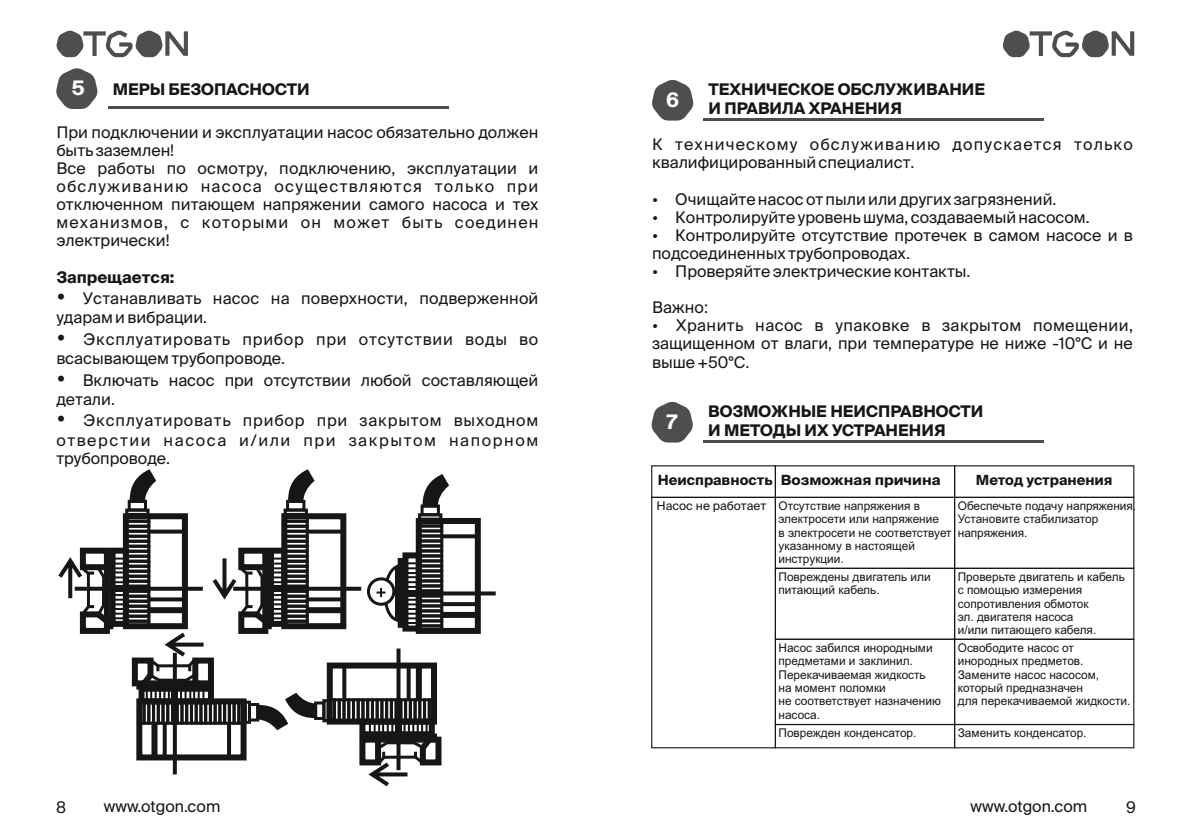
<style>
.page{position:relative;width:1191px;height:840px;background:#fff}
.page>*{position:absolute;margin:0;border:0;box-sizing:border-box;transform-origin:0 0}
.t1{font:700 20px "Suisse Intl";color:#fff}
.t2{font:16px/18px "Suisse Intl";color:#151616}
.t3{font:700 16px/19.2px "Suisse Intl";color:#151616}
.t4{font:16px/18px "Suisse Intl";letter-spacing:.07em;color:#151616}
.t5{font:16px/19.2px "Suisse Intl";letter-spacing:.05em;color:#151616}
.t6{font:16px "Suisse Intl";letter-spacing:.025em;color:#151616}
.t7{font:700 14px "Suisse Intl";color:#151616}
.t8{font:12px/13.4px "Arial";color:#151616}
.t9{font:12px "Suisse Intl";color:#151616}
</style>
<div class="page">
<svg style="left:56px;top:30px;width:132px;height:27px"></svg>
<svg style="left:1002px;top:30px;width:132px;height:27px"></svg>
<svg style="left:56px;top:68px;width:42px;height:41px"></svg>
<hr style="left:108px;top:106px;width:340px;height:3px;background:#4e4e4d">
<div style="left:281px;top:513px;width:65px;height:115px;border:6px solid #151616"></div>
<svg style="left:318px;top:586px;width:43px;height:4px"></svg>
<svg style="left:318px;top:597px;width:24px;height:4px"></svg>
<div style="left:307px;top:607px;width:34px;height:6px;background:#151616"></div>
<svg style="left:318px;top:529px;width:25px;height:4px"></svg>
<div style="left:327px;top:662px;width:110px;height:62px;border:6px solid #151616"></div>
<div style="left:359px;top:718px;width:76px;height:18px;border:6px solid #151616"></div>
<div style="left:359px;top:736px;width:22px;height:29px;border:6px solid #151616"></div>
<svg style="left:342px;top:665px;width:4px;height:33px"></svg>
<div style="left:328px;top:698px;width:8px;height:24px;border:3px solid #151616"></div>
<div style="left:333px;top:698px;width:8px;height:24px;border:3px solid #151616"></div>
<div style="left:338px;top:698px;width:7px;height:24px;border:3px solid #151616"></div>
<div style="left:342px;top:698px;width:8px;height:24px;border:3px solid #151616"></div>
<div style="left:347px;top:698px;width:8px;height:24px;border:3px solid #151616"></div>
<div style="left:352px;top:698px;width:8px;height:24px;border:3px solid #151616"></div>
<div style="left:357px;top:698px;width:7px;height:24px;border:3px solid #151616"></div>
<div style="left:361px;top:698px;width:8px;height:24px;border:3px solid #151616"></div>
<div style="left:366px;top:698px;width:8px;height:24px;border:3px solid #151616"></div>
<div style="left:322px;top:698px;width:7px;height:24px;border:3px solid #151616"></div>
<div style="left:314px;top:701px;width:11px;height:18px;border:3px solid #151616"></div>
<div style="left:138px;top:685px;width:76px;height:19px;border:6px solid #151616"></div>
<div style="left:192px;top:657px;width:22px;height:29px;border:6px solid #151616"></div>
<div style="left:204px;top:699px;width:8px;height:25px;border:3px solid #151616"></div>
<div style="left:199px;top:699px;width:8px;height:25px;border:3px solid #151616"></div>
<svg style="left:212px;top:469px;width:106px;height:292px"></svg>
<svg style="left:58px;top:469px;width:148px;height:306px"></svg>
<div style="left:416px;top:517px;width:65px;height:116px;border:6px solid #151616"></div>
<svg style="left:451px;top:591px;width:45px;height:4px"></svg>
<svg style="left:451px;top:601px;width:25px;height:4px"></svg>
<div style="left:442px;top:611px;width:34px;height:6px;background:#151616"></div>
<svg style="left:451px;top:534px;width:27px;height:4px"></svg>
<svg style="left:367px;top:474px;width:84px;height:313px"></svg>
<svg style="left:652px;top:79px;width:41px;height:41px"></svg>
<hr style="left:704px;top:118px;width:340px;height:2px;background:#4e4e4d">
<svg style="left:651px;top:401px;width:42px;height:41px"></svg>
<hr style="left:703px;top:439px;width:340px;height:3px;background:#4e4e4d">
<div style="left:651px;top:496px;width:125px;height:252px;border:1px solid #151616"></div>
<div style="left:775px;top:496px;width:180px;height:72px;border:1px solid #151616"></div>
<div style="left:775px;top:567px;width:180px;height:72px;border:1px solid #151616"></div>
<div style="left:775px;top:638px;width:180px;height:86px;border:1px solid #151616"></div>
<div style="left:775px;top:723px;width:180px;height:25px;border:1px solid #151616"></div>
<div style="left:954px;top:496px;width:180px;height:72px;border:1px solid #151616"></div>
<div style="left:954px;top:567px;width:180px;height:72px;border:1px solid #151616"></div>
<div style="left:954px;top:638px;width:180px;height:86px;border:1px solid #151616"></div>
<div style="left:954px;top:723px;width:180px;height:25px;border:1px solid #151616"></div>
<p class="t1" style="left:71px;top:80px;width:15px">5</p>
<p class="t3" style="left:113px;top:81px;width:198px">МЕРЫ БЕЗОПАСНОСТИ</p>
<p class="t3" style="left:708px;top:81px;width:278px">ТЕХНИЧЕСКОЕ ОБСЛУЖИВАНИЕ</p>
<p class="t1" style="left:666px;top:92px;width:15px">6</p>
<p class="t3" style="left:708px;top:100px;width:195px">И ПРАВИЛА ХРАНЕНИЯ</p>
<p class="t2" style="left:56px;top:125px;width:483px">При подключении и эксплуатации насос обязательно должен быть заземлен!<br>Все работы по осмотру, подключению, эксплуатации и обслуживанию насоса осуществляются только при отключенном питающем напряжении самого насоса и тех механизмов, с которыми он может быть соединен электрически!</p>
<p class="t3" style="left:56px;top:269px;width:120px">Запрещается:</p>
<p class="t2" style="left:56px;top:290px;width:483px;line-height:19.2px;text-indent:27px">Устанавливать насос на поверхности, подверженной ударам и вибрации.</p>
<p class="t5" style="left:56px;top:331px;width:483px;text-indent:27px">Эксплуатировать прибор при отсутствии воды во всасывающем трубопроводе.</p>
<p class="t2" style="left:56px;top:372px;width:483px;line-height:19.2px;text-indent:26px">Включать насос при отсутствии любой составляющей детали.</p>
<p class="t2" style="left:56px;top:413px;width:483px;line-height:18.6px;text-align:justify;text-indent:27px">Эксплуатировать прибор при закрытом выходном отверстии насоса и/или при закрытом напорном трубопроводе.</p>
<p class="t4" style="left:652px;top:137px;width:482px">К техническому обслуживанию допускается только квалифицированный специалист.</p>
<p class="t2" style="left:675px;top:191px;width:382px">Очищайте насос от пыли или других загрязнений.</p>
<p class="t2" style="left:675px;top:209px;width:416px">Контролируйте уровень шума, создаваемый насосом.</p>
<p class="t2" style="left:675px;top:228px;width:459px">Контролируйте отсутствие протечек в самом насосе и в</p>
<p class="t2" style="left:652px;top:246px;width:259px">подсоединенных трубопроводах.</p>
<p class="t2" style="left:675px;top:264px;width:297px">Проверяйте электрические контакты.</p>
<p class="t2" style="left:652px;top:300px;width:57px">Важно:</p>
<p class="t6" style="left:675px;top:319px;width:459px">Хранить насос в упаковке в закрытом помещении,</p>
<p class="t2" style="left:652px;top:336px;width:482px">защищенном от влаги, при температуре не ниже -10°С и не</p>
<p class="t2" style="left:652px;top:354px;width:99px">выше +50°С.</p>
<p class="t1" style="left:667px;top:414px;width:12px">7</p>
<p class="t3" style="left:708px;top:403px;width:277px">ВОЗМОЖНЫЕ НЕИСПРАВНОСТИ<br>И МЕТОДЫ ИХ УСТРАНЕНИЯ</p>
<p class="t7" style="left:658px;top:474px;width:284px">Неисправность Возможная причина</p>
<p class="t7" style="left:976px;top:474px;width:138px">Метод устранения</p>
<p class="t8" style="left:778px;top:499px;width:175px">Отсутствие напряжения в электросети или напряжение<br>в электросети не соответствует указанному в настоящей инструкции.</p>
<p class="t8" style="left:778px;top:570px;width:154px">Повреждены двигатель или питающий кабель.</p>
<p class="t8" style="left:957px;top:499px;width:180px">Обеспечьте подачу напряжения.<br>Установите стабилизатор напряжения.</p>
<p class="t8" style="left:957px;top:570px;width:169px">Проверьте двигатель и кабель с помощью измерения сопротивления обмоток<br>эл. двигателя насоса<br>и/или питающего кабеля.</p>
<p class="t8" style="left:957px;top:641px;width:174px">Освободите насос от инородных предметов.<br>Замените насос насосом, который предназначен<br>для перекачиваемой жидкости.</p>
<p class="t8" style="left:957px;top:726px;width:130px">Заменить конденсатор.</p>
<p class="t9" style="left:656px;top:500px;width:111px">Насос не работает</p>
<p class="t8" style="left:778px;top:641px;width:164px">Насос забился инородными предметами и заклинил.<br>Перекачиваемая жидкость на момент поломки<br>не соответствует назначению насоса.</p>
<p class="t8" style="left:778px;top:726px;width:139px">Поврежден конденсатор.</p>
<p class="t2" style="left:56px;top:799px;width:12px">8</p>
<p class="t2" style="left:104px;top:798px;width:118px">www.otgon.com</p>
<p class="t2" style="left:970px;top:798px;width:118px">www.otgon.com</p>
<p class="t2" style="left:1126px;top:799px;width:11px">9</p>
</div>
